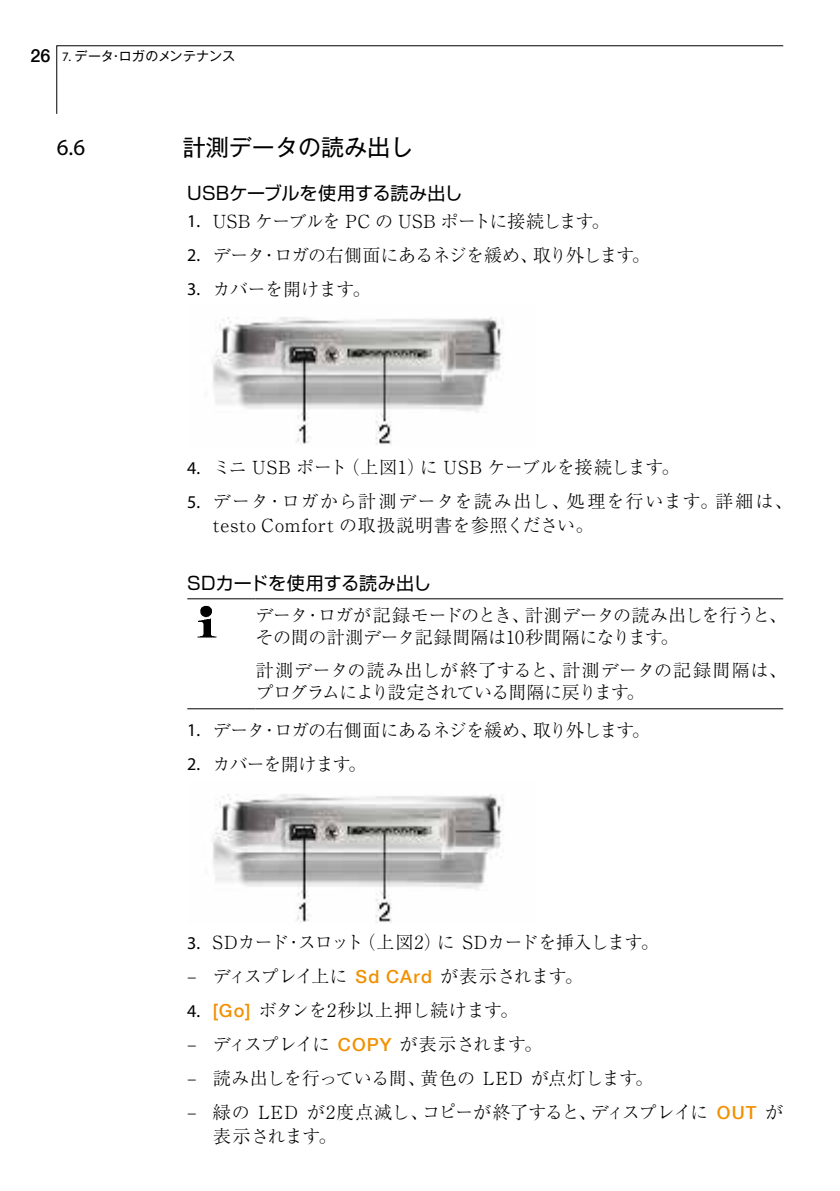
<style>
.page{position:relative;width:840px;height:1191px;background:#fff}
.page>*{position:absolute;margin:0;border:0;box-sizing:border-box;transform-origin:0 0}
.t1{font:23px "Gothic MB101 Pro";color:#000}
.t2{font:300 19px/34px "Ryumin Pro";color:#000;text-align:justify}
.t3{font:300 18px/34px "Ryumin Pro";letter-spacing:-.015em;color:#000}
.t4{font:300 18px/34px "Ryumin Pro";letter-spacing:-.035em;color:#000}
.t5{font:300 18px/34px "Ryumin Pro";letter-spacing:.05em;color:#000}
.t6{font:300 18px/34px "Ryumin Pro";letter-spacing:-.04em;color:#000}
.t7{font:18px "Shin Go Pro";letter-spacing:.005em;color:#000}
.t8{font:300 18px "Ryumin Pro";letter-spacing:.045em;color:#000}
.t9{font:18px/34px "Myriad Pro";color:#000}
.t10{font:13px "Gothic MB101 Pro";letter-spacing:.01em;color:#000}
.s1{font-family:"Helvetica Neue LT Com";font-weight:500;font-size:18px}
.s2{font-family:"Myriad Pro"}
.s3{font-family:"Shin Go Pro"}
.s4{font-family:"Helvetica Neue LT Com";font-weight:500;color:#f29001}
</style>
<div class="page">
<img style="left:213px;top:317px;width:291px;height:128px">
<img style="left:213px;top:794px;width:291px;height:129px">
<svg style="left:56px;top:45px;width:727px;height:69px"></svg>
<hr style="left:187px;top:598px;width:68px;height:1px;background:#000">
<hr style="left:255px;top:598px;width:527px;height:1px;background:#000">
<hr style="left:187px;top:708px;width:68px;height:1px;background:#000">
<hr style="left:255px;top:708px;width:527px;height:1px;background:#000">
<img style="left:197px;top:605px;width:20px;height:33px">
<p class="t10" style="left:31px;top:45px;width:206px"><span class="s1">26</span> <span class="s2">7.</span> データ・ロガのメンテナンス</p>
<p class="t1" style="left:57px;top:128px;width:358px"><span class="s2">6.6</span><span class="s3">　　　　</span> 計測データの読み出し</p>
<p class="t7" style="left:187px;top:178px;width:276px">USBケーブルを使用する読み出し</p>
<p class="t9" style="left:187px;top:204px;width:14px;text-align:justify">1.<br>2.<br>3.</p>
<p class="t4" style="left:213px;top:203px;width:438px">USB ケーブルを PC の USB ポートに接続します。<br>データ・ロガの右側面にあるネジを緩め、取り外します。カバーを開けます。</p>
<p class="t9" style="left:187px;top:450px;width:14px">4.<br>5.</p>
<p class="t5" style="left:213px;top:449px;width:581px">ミニ USB ポート（上図1）に USB ケーブルを接続します。<br>データ・ロガから計測データを読み出し、処理を行います。詳細は、</p>
<p class="t8" style="left:213px;top:511px;width:382px">testo Comfort の取扱説明書を参照ください。</p>
<p class="t7" style="left:187px;top:568px;width:245px">SDカードを使用する読み出し</p>
<p class="t3" style="left:255px;top:602px;width:532px;line-height:22.4px">データ・ロガが記録モードのとき、計測データの読み出しを行うと、その間の計測データ記録間隔は10秒間隔になります。</p>
<p class="t3" style="left:255px;top:657px;width:532px;line-height:22.4px">計測データの読み出しが終了すると、計測データの記録間隔は、プログラムにより設定されている間隔に戻ります。</p>
<p class="t9" style="left:187px;top:713px;width:14px">1.<br>2.</p>
<p class="t6" style="left:213px;top:712px;width:438px">データ・ロガの右側面にあるネジを緩め、取り外します。カバーを開けます。</p>
<p class="t9" style="left:187px;top:925px;width:14px">3.</p>
<p class="t2" style="left:187px;top:959px;width:11px">-</p>
<p class="t9" style="left:187px;top:993px;width:14px">4.</p>
<p class="t2" style="left:187px;top:1027px;width:11px">- - -</p>
<p class="t3" style="left:213px;top:924px;width:571px">SDカード・スロット（上図2）に SDカードを挿入します。<br>ディスプレイ上に <span class="s4">Sd CArd</span> が表示されます。<br><span class="s4">[Go]</span> ボタンを2秒以上押し続けます。<br>ディスプレイに <span class="s4">COPY</span> が表示されます。<br>読み出しを行っている間、黄色の LED が点灯します。<br>緑の LED が2度点滅し、コピーが終了すると、ディスプレイに <span class="s4">OUT</span> が</p>
<p class="t3" style="left:213px;top:1118px;width:125px">表示されます。</p>
</div>
